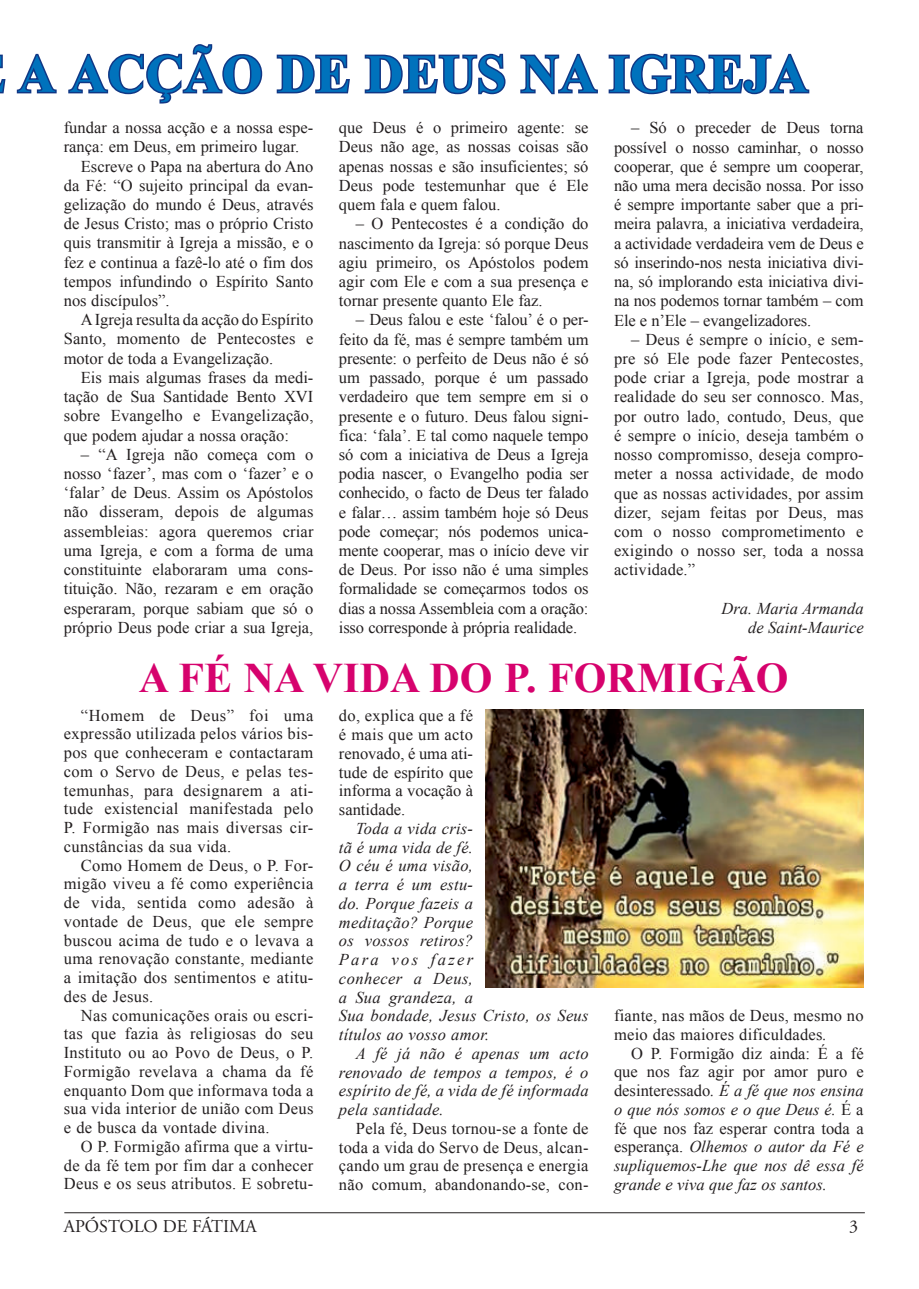
<style>
.page{position:relative;width:919px;height:1289px;background:#fff}
.page>*{position:absolute;margin:0;border:0;box-sizing:border-box;transform-origin:0 0}
.t1{font:700 54px "Times New Roman";letter-spacing:.005em;color:#0072bc}
.t2{font:700 42px "Times New Roman";color:#d6026d}
.t3{font:18px "Adobe Garamond Pro";color:#231f20}
.t4{font:16.5px/19.2px "Times New Roman";color:#231f20;text-align:justify}
.t5{font:italic 16.5px/18.8px "Times New Roman";letter-spacing:.015em;color:#231f20;text-align:justify}
.s1{font-style:italic}
.s2{font-style:normal}
</style>
<div class="page">
<hr style="left:64px;top:1212px;width:800px;height:1px;background:#231f20">
<svg style="left:0;top:54px;width:6px;height:40px"></svg>
<svg style="left:16px;top:53px;width:41px;height:41px"></svg>
<svg style="left:68px;top:44px;width:195px;height:60px"></svg>
<svg style="left:276px;top:54px;width:74px;height:40px"></svg>
<svg style="left:364px;top:53px;width:142px;height:42px"></svg>
<svg style="left:520px;top:53px;width:78px;height:42px"></svg>
<svg style="left:608px;top:53px;width:202px;height:42px"></svg>
<img style="left:486px;top:709px;width:377px;height:278px">
<h1 class="t1" style="left:18px;top:55px;width:791px">A ACÇÃO DE DEUS NA IGREJA</h1>
<p class="t4" style="left:64px;top:119px;width:251px">fundar a nossa acção e a nossa espe-</p>
<p class="t4" style="left:64px;top:139px;width:237px">rança: em Deus, em primeiro lugar.</p>
<p class="t4" style="left:81px;top:158px;width:234px">Escreve o Papa na abertura do Ano</p>
<p class="t4" style="left:64px;top:177px;width:251px">da Fé: “O sujeito principal da evan-</p>
<p class="t4" style="left:64px;top:196px;width:251px">gelização do mundo é Deus, através</p>
<p class="t4" style="left:64px;top:216px;width:251px">de Jesus Cristo; mas o próprio Cristo</p>
<p class="t4" style="left:64px;top:235px;width:251px">quis transmitir à Igreja a missão, e o</p>
<p class="t4" style="left:64px;top:254px;width:251px">fez e continua a fazê-lo até o fim dos</p>
<p class="t4" style="left:64px;top:273px;width:251px">tempos infundindo o Espírito Santo</p>
<p class="t4" style="left:64px;top:292px;width:107px">nos discípulos”.</p>
<p class="t4" style="left:81px;top:312px;width:234px">A Igreja resulta da acção do Espírito</p>
<p class="t4" style="left:64px;top:331px;width:251px">Santo, momento de Pentecostes e</p>
<p class="t4" style="left:64px;top:350px;width:211px">motor de toda a Evangelização.</p>
<p class="t4" style="left:81px;top:369px;width:234px">Eis mais algumas frases da medi-</p>
<p class="t4" style="left:64px;top:388px;width:251px">tação de Sua Santidade Bento XVI</p>
<p class="t4" style="left:64px;top:408px;width:251px">sobre Evangelho e Evangelização,</p>
<p class="t4" style="left:64px;top:427px;width:227px">que podem ajudar a nossa oração:</p>
<p class="t4" style="left:64px;top:446px;width:251px;text-indent:17px">– “A Igreja não começa com o nosso ‘fazer’, mas com o ‘fazer’ e o ‘falar’ de Deus. Assim os Apóstolos não disseram, depois de algumas assembleias: agora queremos criar uma Igreja, e com a forma de uma constituinte elaboraram uma cons&shy;tituição. Não, rezaram e em oração esperaram, porque sabiam que só o próprio Deus pode criar a sua Igreja,</p>
<p class="t4" style="left:339px;top:120px;width:251px">que Deus é o primeiro agente: se Deus não age, as nossas coisas são apenas nossas e são insuficientes; só Deus pode testemunhar que é Ele quem fala e quem falou.</p>
<p class="t4" style="left:339px;top:216px;width:251px;text-indent:17px">– O Pentecostes é a condição do nascimento da Igreja: só porque Deus agiu primeiro, os Apóstolos podem agir com Ele e com a sua presença e tornar presente quanto Ele faz.</p>
<p class="t4" style="left:339px;top:312px;width:251px;text-indent:17px">– Deus falou e este ‘falou’ é o per&shy;feito da fé, mas é sempre também um presente: o perfeito de Deus não é só um passado, porque é um passado verdadeiro que tem sempre em si o presente e o futuro. Deus falou signi&shy;fica: ‘fala’. E tal como naquele tempo só com a iniciativa de Deus a Igreja podia nascer, o Evangelho podia ser conhecido, o facto de Deus ter falado e falar… assim também hoje só Deus pode começar; nós podemos unica&shy;mente cooperar, mas o início deve vir de Deus. Por isso não é uma simples formalidade se começarmos todos os dias a nossa Assembleia com a oração: isso corresponde à própria realidade.</p>
<p class="t4" style="left:614px;top:120px;width:251px;text-indent:17px">– Só o preceder de Deus torna possível o nosso caminhar, o nosso cooperar, que é sempre um cooperar, não uma mera decisão nossa. Por isso é sempre importante saber que a pri&shy;meira palavra, a iniciativa verdadeira, a actividade verdadeira vem de Deus e só inserindo-nos nesta iniciativa divi&shy;na, só implorando esta iniciativa divi&shy;na nos podemos tornar também – com Ele e n’Ele – evangelizadores.</p>
<p class="t4" style="left:614px;top:331px;width:251px;text-indent:17px">– Deus é sempre o início, e sem&shy;pre só Ele pode fazer Pentecostes, pode criar a Igreja, pode mostrar a realidade do seu ser connosco. Mas, por outro lado, contudo, Deus, que é sempre o início, deseja também o nosso compromisso, deseja compro&shy;meter a nossa actividade, de modo que as nossas actividades, por assim dizer, sejam feitas por Deus, mas com o nosso comprometimento e exigindo o nosso ser, toda a nossa actividade.”</p>
<p class="t5" style="left:721px;top:600px;width:144px;line-height:19.2px;text-align:right">Dra. Maria Armanda de Saint-Maurice</p>
<h2 class="t2" style="left:139px;top:663px;width:651px">A FÉ NA VIDA DO P. FORMIGÃO</h2>
<p class="t4" style="left:64px;top:707px;width:251px;line-height:18.8px;text-indent:17px">“Homem de Deus” foi uma expressão utilizada pelos vários bis&shy;pos que conheceram e contactaram com o Servo de Deus, e pelas tes&shy;temunhas, para designarem a ati&shy;tude existencial manifestada pelo P. Formigão nas mais diversas cir&shy;cunstâncias da sua vida.</p>
<p class="t4" style="left:64px;top:857px;width:251px;line-height:18.8px;text-indent:17px">Como Homem de Deus, o P. For&shy;migão viveu a fé como experiência de vida, sentida como adesão à vontade de Deus, que ele sempre buscou acima de tudo e o levava a uma renovação constante, mediante a imitação dos sentimentos e atitu&shy;des de Jesus.</p>
<p class="t4" style="left:64px;top:1007px;width:251px;line-height:18.8px;text-indent:17px">Nas comunicações orais ou escri&shy;tas que fazia às religiosas do seu Instituto ou ao Povo de Deus, o P.<br>Formigão revelava a chama da fé enquanto Dom que informava toda a sua vida interior de união com Deus e de busca da vontade divina.</p>
<p class="t4" style="left:64px;top:1138px;width:251px;line-height:18.8px;text-indent:17px">O P. Formigão afirma que a virtu&shy;de da fé tem por fim dar a conhecer Deus e os seus atributos. E sobretu-</p>
<p class="t4" style="left:339px;top:708px;width:136px;line-height:18.8px">do, explica que a fé é mais que um acto renovado, é uma ati&shy;tude de espírito que informa a vocação à santidade.</p>
<p class="t5" style="left:339px;top:820px;width:251px;text-align:left;text-indent:17px">Toda a vida cris-<br>tã é uma vida de fé.<br>O céu é uma visão,<br>a terra é um estu-<br>do. Porque fazeis a<br>meditação? Porque<br>os vossos retiros?<br>Para vos fazer<br>conhecer a Deus,<br>a Sua grandeza, a<br>Sua bondade, Jesus Cristo, os Seus títulos ao vosso amor.</p>
<p class="t5" style="left:339px;top:1045px;width:251px;text-indent:17px">A fé já não é apenas um acto renovado de tempos a tempos, é o espírito de fé, a vida de fé informada pela santidade.</p>
<p class="t4" style="left:339px;top:1120px;width:251px;line-height:18.8px;text-indent:17px">Pela fé, Deus tornou-se a fonte de toda a vida do Servo de Deus, alcan&shy;çando um grau de presença e energia não comum, abandonando-se, con-</p>
<p class="t4" style="left:614px;top:1007px;width:251px;line-height:18.8px">fiante, nas mãos de Deus, mesmo no meio das maiores dificuldades<span class="s1">.</span></p>
<p class="t5" style="left:614px;top:1045px;width:251px;text-indent:17px"><span class="s2">O P. Formigão diz ainda: É a fé que nos faz agir por amor puro e desinteressado</span>. É a fé que nos ensina o que nós somos e o que Deus é. <span class="s2">É a fé que nos faz esperar contra toda a esperança.</span> Olhemos o autor da Fé e supliquemos-Lhe que nos dê essa fé grande e viva que faz os santos.</p>
<p class="t3" style="left:64px;top:1216px;width:194px">APÓSTOLO DE FÁTIMA</p>
<p class="t3" style="left:849px;top:1216px;width:10px">3</p>
</div>
